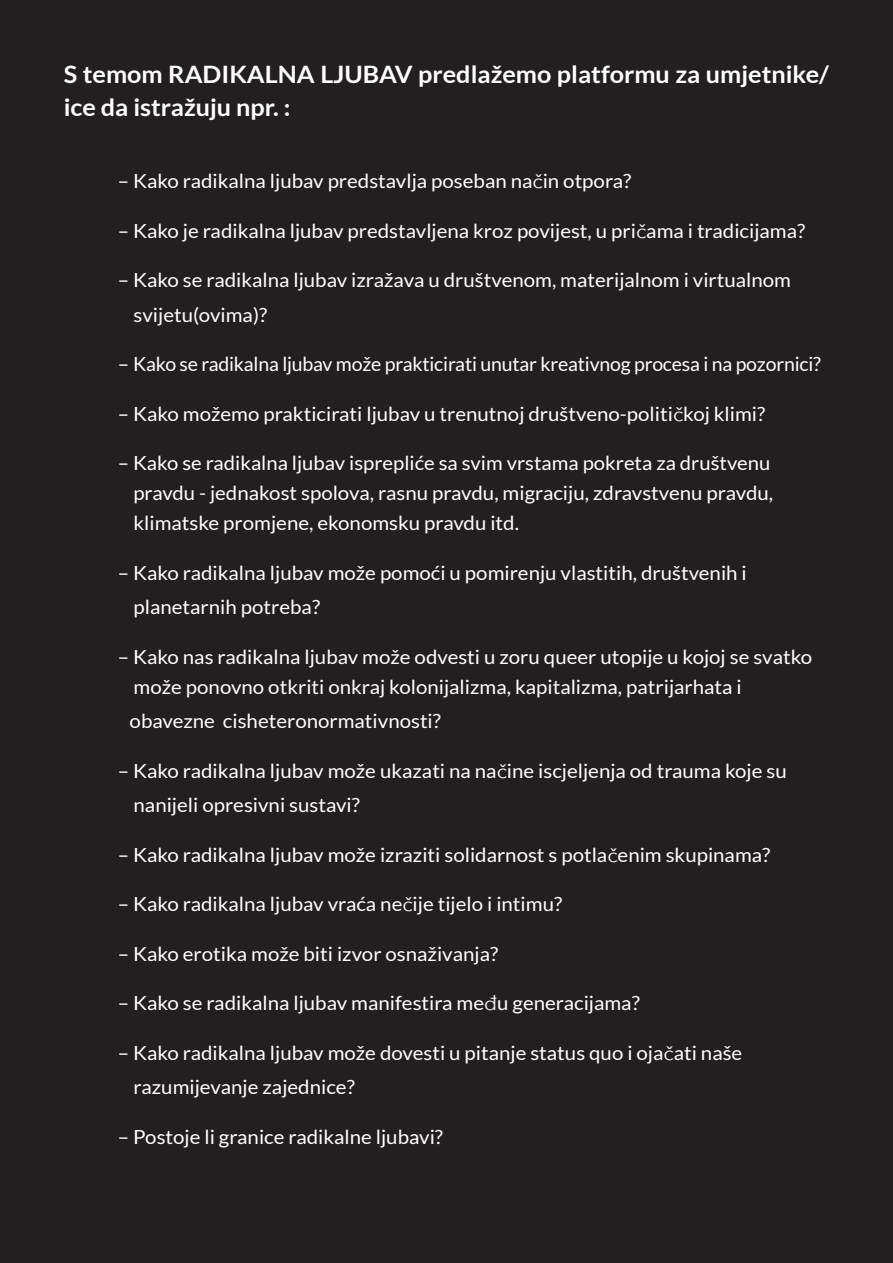
<style>
.page{position:relative;width:893px;height:1263px;background:#231f20}
.page>*{position:absolute;margin:0;border:0;box-sizing:border-box;transform-origin:0 0}
.t1{font:700 24px/33px "Lato";color:#fff;scale:1.05 1}
.t2{font:19.5px "Lato";color:#fff;scale:1.05 1}
.t3{font:19.5px/30px "Lato";color:#fff;scale:1.04 1}
.s1{font-family:"Avenir Next"}
</style>
<div class="page">
<p class="t1" style="left:64px;top:58px;width:730px">S temom RADIKALNA LJUBAV predlažemo platformu za umjetnike/ ice da istražuju npr. :</p>
<p class="t2" style="left:118px;top:170px;width:491px">– Kako radikalna ljubav predstavlja poseban na<span class="s1">č</span>in otpora?</p>
<p class="t2" style="left:118px;top:220px;width:656px">– Kako je radikalna ljubav predstavljena kroz povijest, u pri<span class="s1">č</span>ama i tradicijama?</p>
<p class="t2" style="left:118px;top:269px;width:643px">– Kako se radikalna ljubav izražava u društvenom, materijalnom i virtualnom</p>
<p class="t2" style="left:134px;top:304px;width:129px">svijetu(ovima)?</p>
<p class="t2" style="left:118px;top:353px;width:671px">– Kako se radikalna ljubav može prakticirati unutar kreativnog procesa i na pozornici?</p>
<p class="t2" style="left:118px;top:403px;width:618px">– Kako možemo prakticirati ljubav u trenutnoj društveno-politi<span class="s1">č</span>koj klimi?</p>
<p class="t2" style="left:118px;top:452px;width:623px">– Kako se radikalna ljubav isprepliće sa svim vrstama pokreta za društvenu</p>
<p class="t3" style="left:133px;top:478px;width:617px">pravdu - jednakost spolova, rasnu pravdu, migraciju, zdravstvenu pravdu, klimatske promjene, ekonomsku pravdu itd.</p>
<p class="t2" style="left:118px;top:562px;width:601px">– Kako radikalna ljubav može pomoći u pomirenju vlastitih, društvenih i</p>
<p class="t2" style="left:134px;top:596px;width:179px">planetarnih potreba?</p>
<p class="t2" style="left:118px;top:646px;width:663px">– Kako nas radikalna ljubav može odvesti u zoru queer utopije u kojoj se svatko</p>
<p class="t2" style="left:134px;top:676px;width:581px">može ponovno otkriti onkraj kolonijalizma, kapitalizma, patrijarhata i</p>
<p class="t2" style="left:130px;top:710px;width:298px">obavezne cisheteronormativnosti?</p>
<p class="t2" style="left:118px;top:760px;width:639px">– Kako radikalna ljubav može ukazati na na<span class="s1">č</span>ine iscjeljenja od trauma koje su</p>
<p class="t2" style="left:134px;top:794px;width:217px">nanijeli opresivni sustavi?</p>
<p class="t2" style="left:118px;top:844px;width:623px">– Kako radikalna ljubav može izraziti solidarnost s potla<span class="s1">č</span>enim skupinama?</p>
<p class="t2" style="left:118px;top:893px;width:425px">– Kako radikalna ljubav vraća ne<span class="s1">č</span>ije tijelo i intimu?</p>
<p class="t2" style="left:118px;top:943px;width:364px">– Kako erotika može biti izvor osnaživanja?</p>
<p class="t2" style="left:118px;top:992px;width:499px">– Kako se radikalna ljubav manifestira me<span class="s1">đ</span>u generacijama?</p>
<p class="t2" style="left:118px;top:1042px;width:596px">– Kako radikalna ljubav može dovesti u pitanje status quo i oja<span class="s1">č</span>ati naše</p>
<p class="t2" style="left:134px;top:1076px;width:212px">razumijevanje zajednice?</p>
<p class="t2" style="left:118px;top:1126px;width:311px">– Postoje li granice radikalne ljubavi?</p>
</div>
